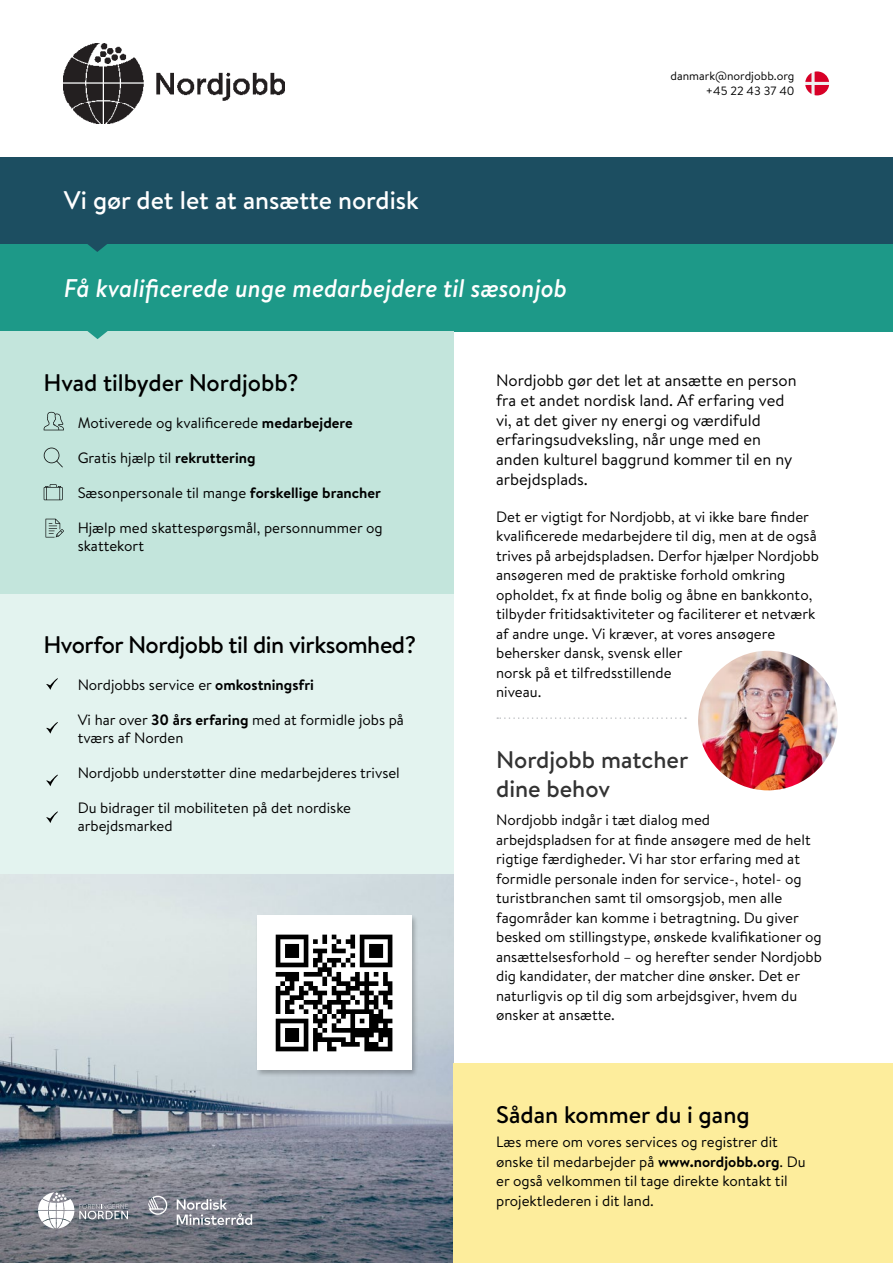
<style>
.page{position:relative;width:893px;height:1263px;background:#fff}
.page>*{position:absolute;margin:0;border:0;box-sizing:border-box;transform-origin:0 0}
.t1{font:italic 500 25.5px "Brandon Text";color:#fff}
.t2{font:500 25.5px "Brandon Text";color:#fff}
.t3{font:500 24px "Brandon Text";letter-spacing:-.015em;color:#000}
.t4{font:500 24px/28.8px "Brandon Text";color:#333}
.t5{font:16.5px/19.8px "Brandon Text";color:#000}
.t6{font:15px/19.5px "Brandon Text";color:#000}
.t7{font:12px/15px "Brandon Text";color:#000;text-align:right}
.s1{font-weight:700}
</style>
<div class="page">
<img style="left:0;top:874px;width:454px;height:389px">
<div style="left:0;top:157px;width:893px;height:87px;background:#1c4e61"></div>
<div style="left:0;top:244px;width:893px;height:88px;background:#1d9988"></div>
<svg style="left:87px;top:244px;width:20px;height:8px"></svg>
<img style="left:64px;top:44px;width:220px;height:79px">
<div style="left:0;top:594px;width:454px;height:280px;background:#e3f3ef"></div>
<div style="left:0;top:332px;width:454px;height:262px;background:#c3e5dc"></div>
<div style="left:454px;top:1063px;width:439px;height:200px;background:#fded9c"></div>
<svg style="left:44px;top:412px;width:20px;height:18px"></svg>
<svg style="left:44px;top:484px;width:19px;height:16px"></svg>
<svg style="left:497px;top:717px;width:189px;height:2px"></svg>
<svg style="left:44px;top:448px;width:19px;height:19px"></svg>
<svg style="left:46px;top:519px;width:18px;height:18px"></svg>
<svg style="left:46px;top:678px;width:12px;height:12px"></svg>
<svg style="left:46px;top:722px;width:12px;height:12px"></svg>
<svg style="left:46px;top:774px;width:12px;height:12px"></svg>
<svg style="left:46px;top:811px;width:12px;height:12px"></svg>
<svg style="left:148px;top:1196px;width:19px;height:19px"></svg>
<svg style="left:177px;top:1199px;width:75px;height:26px;background:#989aa3"></svg>
<svg style="left:38px;top:1192px;width:90px;height:36px"></svg>
<div style="left:255px;top:914px;width:163px;height:163px;background:#000;opacity:.25"></div>
<div style="left:257px;top:916px;width:154px;height:154px;background:#fff"></div>
<svg style="left:276px;top:935px;width:116px;height:116px"></svg>
<svg style="left:64px;top:331px;width:67px;height:8px"></svg>
<svg style="left:805px;top:71px;width:24px;height:24px"></svg>
<img style="left:698px;top:651px;width:140px;height:139px;border-radius:70px">
<h1 class="t2" style="left:64px;top:182px;width:356px">Vi gør det let at ansætte nordisk</h1>
<h1 class="t1" style="left:64px;top:271px;width:505px">Få kvalificerede unge medarbejdere til sæsonjob</h1>
<p class="t7" style="left:670px;top:68px;width:125px">danmark@nordjobb.org +45 22 43 37 40</p>
<h2 class="t3" style="left:44px;top:366px;width:257px">Hvad tilbyder Nordjobb?</h2>
<p class="t6" style="left:78px;top:413px;width:277px">Motiverede og kvalificerede <span class="s1">medarbejdere</span></p>
<p class="t6" style="left:78px;top:448px;width:179px">Gratis hjælp til <span class="s1">rekruttering</span></p>
<p class="t6" style="left:78px;top:483px;width:305px">Sæsonpersonale til mange <span class="s1">forskellige brancher</span></p>
<p class="t6" style="left:78px;top:518px;width:307px;line-height:18px">Hjælp med skattespørgsmål, personnummer og skattekort</p>
<h2 class="t3" style="left:44px;top:629px;width:374px">Hvorfor Nordjobb til din virksomhed?</h2>
<p class="t6" style="left:78px;top:675px;width:238px">Nordjobbs service er <span class="s1">omkostningsfri</span></p>
<p class="t6" style="left:78px;top:710px;width:328px;line-height:18px">Vi har over <span class="s1">30 års erfaring</span> med at formidle jobs på tværs af Norden</p>
<p class="t6" style="left:78px;top:763px;width:324px">Nordjobb understøtter dine medarbejderes trivsel</p>
<p class="t6" style="left:78px;top:799px;width:275px;line-height:18px">Du bidrager til mobiliteten på det nordiske arbejdsmarked</p>
<p class="t5" style="left:496px;top:370px;width:302px">Nordjobb gør det let at ansætte en person fra et andet nordisk land. Af erfaring ved vi, at det giver ny energi og værdifuld erfaringsudveksling, når unge med en anden kulturel baggrund kommer til en ny arbejdsplads.</p>
<p class="t6" style="left:496px;top:506px;width:324px">Det er vigtigt for Nordjobb, at vi ikke bare finder kvalificerede medarbejdere til dig, men at de også trives på arbejdspladsen. Derfor hjælper Nordjobb ansøgeren med de praktiske forhold omkring opholdet, fx at finde bolig og åbne en bankkonto, tilbyder fritidsaktiviteter og faciliterer et netværk af andre unge. Vi kræver, at vores ansøgere behersker dansk, svensk eller<br>norsk på et tilfredsstillende<br>niveau.</p>
<h2 class="t4" style="left:496px;top:745px;width:194px">Nordjobb matcher dine behov</h2>
<p class="t6" style="left:496px;top:810px;width:327px">Nordjobb indgår i tæt dialog med<br>arbejdspladsen for at finde ansøgere med de helt rigtige færdigheder. Vi har stor erfaring med at formidle personale inden for service-, hotel- og turistbranchen samt til omsorgsjob, men alle fagområder kan komme i betragtning. Du giver besked om stillingstype, ønskede kvalifikationer og ansættelsesforhold – og herefter sender Nordjobb dig kandidater, der matcher dine ønsker. Det er naturligvis op til dig som arbejdsgiver, hvem du ønsker at ansætte.</p>
<h2 class="t3" style="left:496px;top:1098px;width:255px">Sådan kommer du i gang</h2>
<p class="t6" style="left:496px;top:1132px;width:311px">Læs mere om vores services og registrer dit ønske til medarbejder på <span class="s1">www.nordjobb.org</span>. Du er også velkommen til tage direkte kontakt til projektlederen i dit land.</p>
</div>
